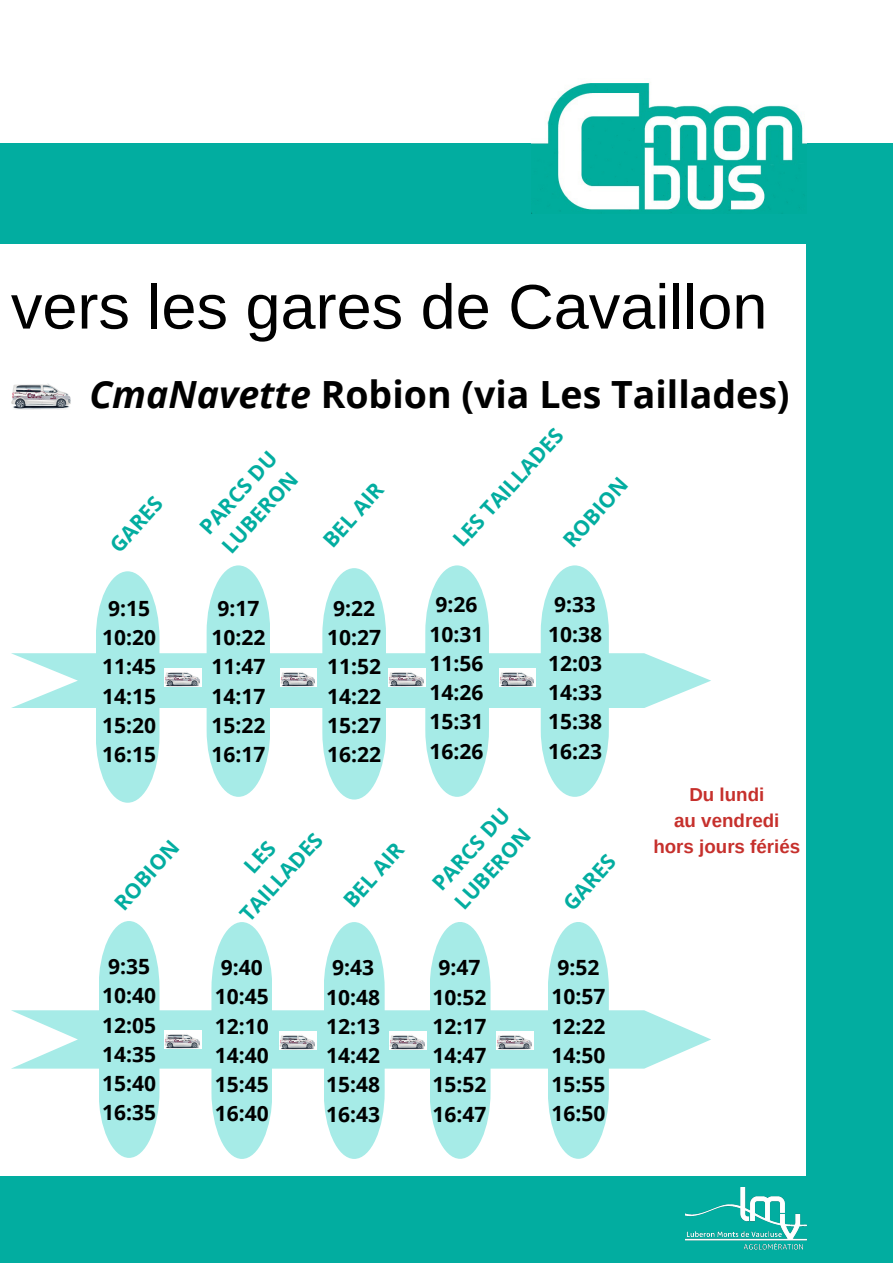
<style>
.page{position:relative;width:893px;height:1263px;background:#fff}
.page>*{position:absolute;margin:0;border:0;box-sizing:border-box;transform-origin:0 0}
.t1{font:63px "Arimo";color:#000}
.t2{font:700 37.5px "Open Sans";color:#000}
.t3{font:700 21px/29.2px "Open Sans";color:#000}
.t4{font:700 21px/29.2px "Open Sans";color:#02ada0}
.t5{font:700 18.75px "Arimo";color:#c6302c}
.s1{font-style:italic}
</style>
<div class="page">
<div style="left:0;top:143px;width:893px;height:61px;background:#02ada0"></div>
<div style="left:806px;top:187px;width:87px;height:1076px;background:#02ada0"></div>
<div style="left:0;top:1176px;width:893px;height:87px;background:#02ada0"></div>
<div style="left:0;top:174px;width:877px;height:69px;background:#02ada0"></div>
<img style="left:11px;top:383px;width:60px;height:27px">
<svg style="left:11px;top:565px;width:700px;height:238px"></svg>
<svg style="left:11px;top:921px;width:700px;height:238px"></svg>
<img style="left:165px;top:668px;width:36px;height:19px">
<img style="left:280px;top:668px;width:37px;height:19px">
<img style="left:389px;top:668px;width:36px;height:19px">
<img style="left:499px;top:668px;width:36px;height:19px">
<img style="left:165px;top:1030px;width:36px;height:19px">
<img style="left:280px;top:1031px;width:36px;height:19px">
<img style="left:390px;top:1031px;width:36px;height:19px">
<img style="left:497px;top:1031px;width:36px;height:18px">
<img style="left:686px;top:1187px;width:120px;height:63px">
<img style="left:531px;top:83px;width:276px;height:131px">
<p class="t1" style="left:11px;top:272px;width:758px">vers les gares de Cavaillon</p>
<p class="t2" style="left:89px;top:368px;width:702px"><span class="s1">CmaNavette</span> Robion (via Les Taillades)</p>
<p class="t4" style="left:103px;top:539px;width:68px;rotate:-48deg">GARES</p>
<h3 class="t4" style="left:192px;top:521px;width:105px;rotate:-48deg">PARCS DU<br>LUBERON</h3>
<h3 class="t4" style="left:316px;top:534px;width:80px;rotate:-48deg">BEL AIR</h3>
<p class="t4" style="left:446px;top:533px;width:153px;rotate:-48deg">LES TAILLADES</p>
<p class="t4" style="left:555px;top:534px;width:87px;rotate:-48deg">ROBION</p>
<h1 class="t3" style="left:102px;top:593px;width:55px">9:15<br>10:20<br>11:45<br>14:15<br>15:20<br>16:15</h1>
<h2 class="t3" style="left:548px;top:590px;width:55px">9:33<br>10:38<br>12:03<br>14:33<br>15:38<br>16:23</h2>
<p class="t3" style="left:211px;top:593px;width:55px">9:17<br>10:22<br>11:47<br>14:17<br>15:22<br>16:17</p>
<h3 class="t3" style="left:327px;top:593px;width:55px">9:22<br>10:27<br>11:52<br>14:22<br>15:27<br>16:22</h3>
<h3 class="t3" style="left:429px;top:590px;width:55px">9:26<br>10:31<br>11:56<br>14:26<br>15:31<br>16:26</h3>
<h3 class="t4" style="left:107px;top:896px;width:87px;rotate:-48deg">ROBION</h3>
<h4 class="t3" style="left:102px;top:951px;width:55px">9:35<br>10:40<br>12:05<br>14:35<br>15:40<br>16:35</h4>
<h4 class="t4" style="left:211px;top:888px;width:112px;text-align:center;rotate:-48deg">LES<br>TAILLADES</h4>
<h3 class="t4" style="left:336px;top:894px;width:80px;rotate:-48deg">BEL AIR</h3>
<h4 class="t4" style="left:425px;top:877px;width:105px;rotate:-48deg">PARCS DU<br>LUBERON</h4>
<h3 class="t4" style="left:556px;top:897px;width:68px;rotate:-48deg">GARES</h3>
<h4 class="t3" style="left:215px;top:952px;width:55px">9:40<br>10:45<br>12:10<br>14:40<br>15:45<br>16:40</h4>
<h4 class="t3" style="left:326px;top:952px;width:55px">9:43<br>10:48<br>12:13<br>14:42<br>15:48<br>16:43</h4>
<p class="t3" style="left:432px;top:952px;width:55px">9:47<br>10:52<br>12:17<br>14:47<br>15:52<br>16:47</p>
<p class="t3" style="left:551px;top:952px;width:55px">9:52<br>10:57<br>12:22<br>14:50<br>15:55<br>16:50</p>
<p class="t5" style="left:689px;top:784px;width:76px">Du lundi</p>
<p class="t5" style="left:674px;top:810px;width:107px">au vendredi</p>
<p class="t5" style="left:653px;top:836px;width:148px">hors jours fériés</p>
</div>
